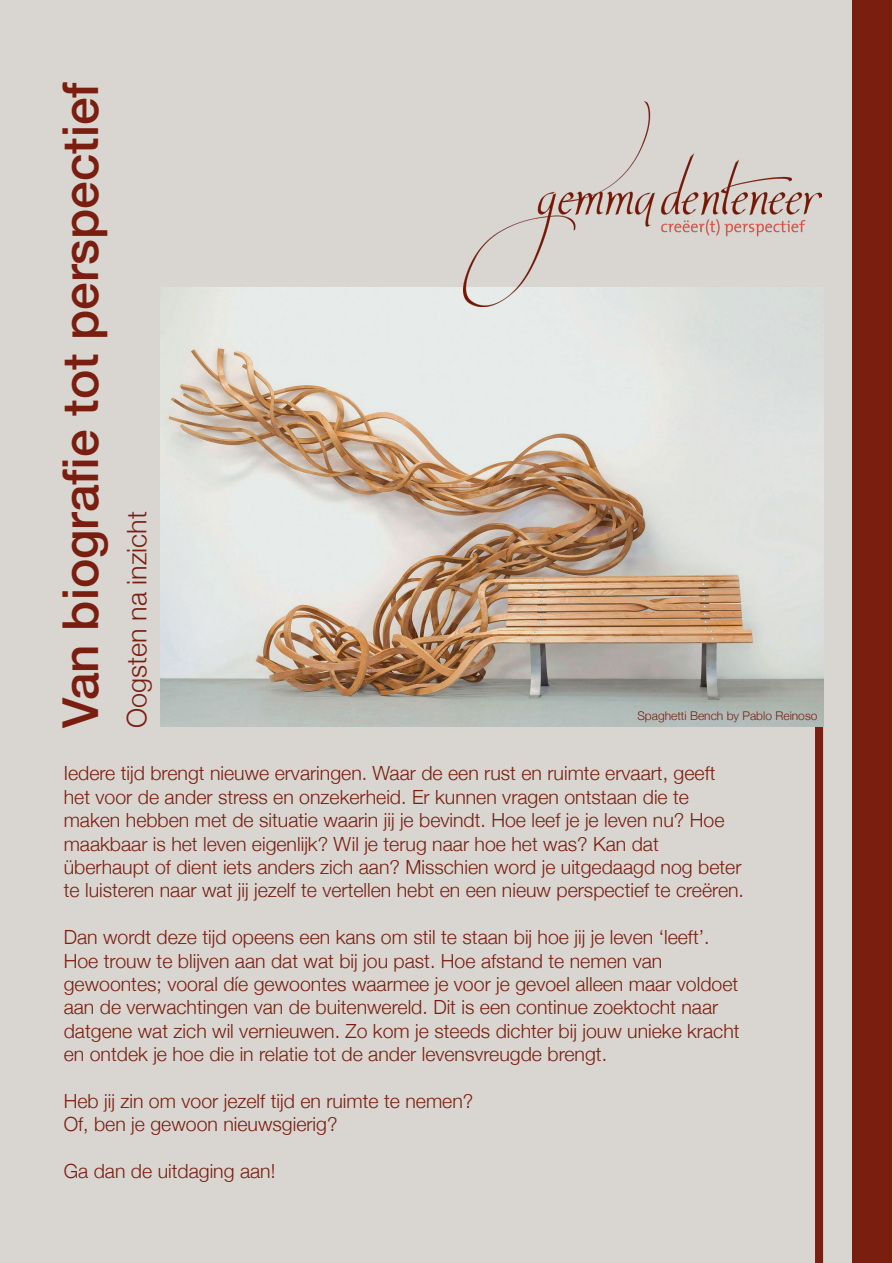
<style>
.page{position:relative;width:893px;height:1263px;background:#d9d6d1}
.page>*{position:absolute;margin:0;border:0;box-sizing:border-box;transform-origin:0 0}
.t1{font:500 49.5px "Helvetica Neue";color:#7a1e10}
.t2{font:300 27px "Helvetica Neue";color:#7a1e10}
.t3{font:300 19.5px/23.4px "Helvetica Neue";color:#7a1e10}
.t4{font:300 12px "Helvetica Neue";color:#7a1e10}
</style>
<div class="page">
<div style="left:815px;top:727px;width:8px;height:536px;background:#7a1e10"></div>
<img style="left:161px;top:287px;width:662px;height:440px">
<div style="left:852px;top:0;width:40px;height:1263px;background:#7a1e10"></div>
<img style="left:463px;top:101px;width:358px;height:205px">
<p class="t1" style="left:41px;top:728px;width:647px;rotate:-90deg">Van biografie tot perspectief</p>
<p class="t2" style="left:115px;top:728px;width:218px;rotate:-90deg">Oogsten na inzicht</p>
<p class="t3" style="left:64px;top:760px;width:653px">Iedere tijd brengt nieuwe ervaringen. Waar de een rust en ruimte ervaart, geeft het voor de ander stress en onzekerheid. Er kunnen vragen ontstaan die te</p>
<p class="t3" style="left:64px;top:807px;width:662px">maken hebben met de situatie waarin jij je bevindt. Hoe leef je je leven nu? Hoe maakbaar is het leven eigenlijk? Wil je terug naar hoe het was? Kan dat</p>
<p class="t3" style="left:64px;top:854px;width:682px">überhaupt of dient iets anders zich aan? Misschien word je uitgedaagd nog beter te luisteren naar wat jij jezelf te vertellen hebt en een nieuw perspectief te creëren.</p>
<p class="t3" style="left:64px;top:924px;width:647px">Dan wordt deze tijd opeens een kans om stil te staan bij hoe jij je leven ‘leeft’.<br>Hoe trouw te blijven aan dat wat bij jou past. Hoe afstand te nemen van</p>
<p class="t3" style="left:64px;top:971px;width:677px">gewoontes; vooral díe gewoontes waarmee je voor je gevoel alleen maar voldoet aan de verwachtingen van de buitenwereld. Dit is een continue zoektocht naar datgene wat zich wil vernieuwen. Zo kom je steeds dichter bij jouw unieke kracht en ontdek je hoe die in relatie tot de ander levensvreugde brengt.</p>
<p class="t3" style="left:64px;top:1088px;width:411px">Heb jij zin om voor jezelf tijd en ruimte te nemen?</p>
<p class="t3" style="left:64px;top:1111px;width:275px">Of, ben je gewoon nieuwsgierig?</p>
<p class="t3" style="left:64px;top:1158px;width:213px">Ga dan de uitdaging aan!</p>
<p class="t4" style="left:637px;top:706px;width:182px">Spaghetti Bench by Pablo Reinoso</p>
</div>
